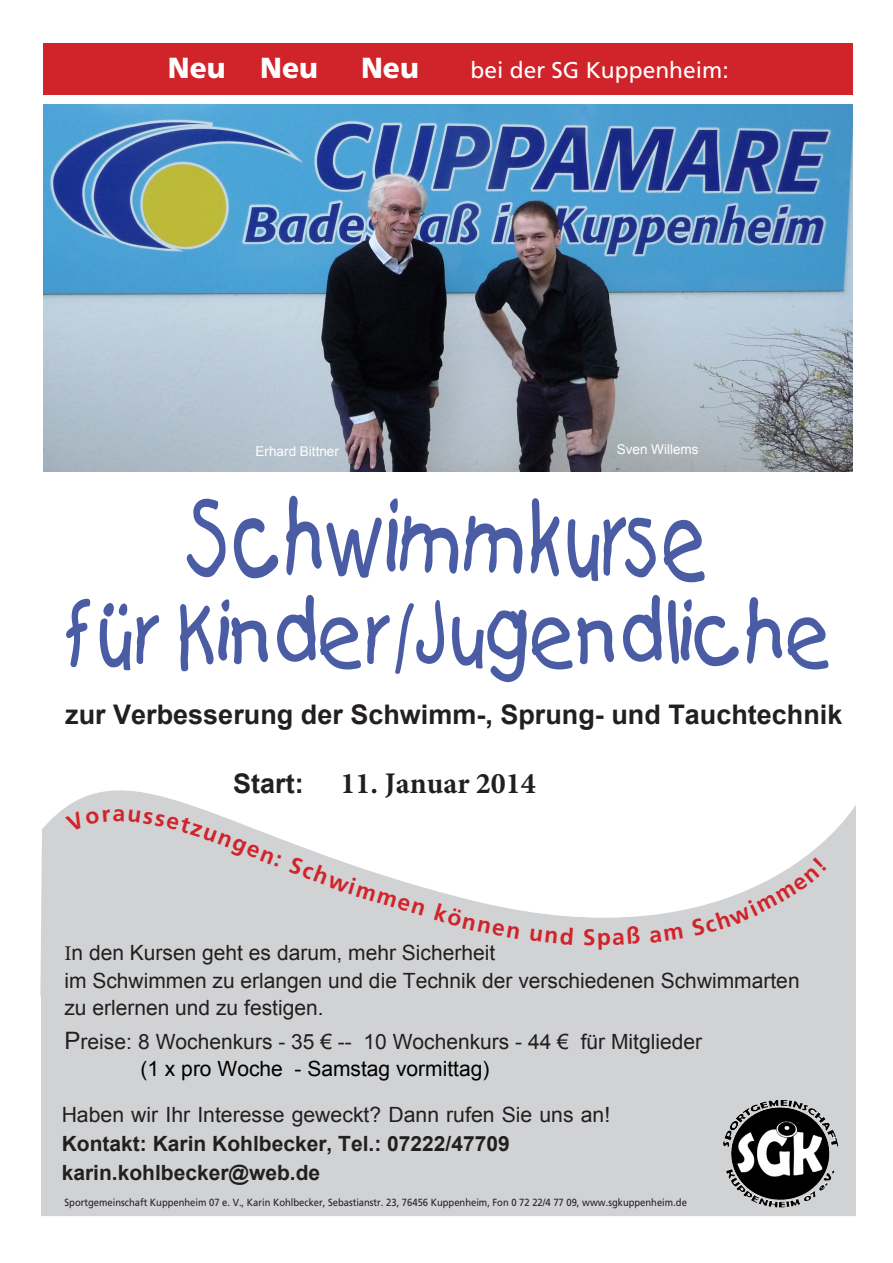
<style>
.page{position:relative;width:893px;height:1263px;background:#fff}
.page>*{position:absolute;margin:0;border:0;box-sizing:border-box;transform-origin:0 0}
.t1{font:700 30px "Minion Pro";color:#231f20}
.t2{font:28.95px "A Frutiger Black";color:#fff}
.t3{font:700 27px "Arial";color:#231f20}
.t4{font:22.8px "A Frutiger";color:#fff}
.t5{font:700 22.8px "A Frutiger";color:#d1232a}
.t6{font:21px/27.5px "Arial";color:#231f20}
.t7{font:700 21px/28.7px "Arial";color:#231f20}
.t8{font:21px "Arial";color:#000}
.t9{font:13.5px "Arial";color:#fff}
.t10{font:10.35px "A Frutiger";color:#231f20;scale:.91 1}
.s1{font-family:"Arial";font-size:27px}
.s2{font-family:"Minion Pro"}
.s3{font-size:24px}
</style>
<div class="page">
<svg style="left:40px;top:662px;width:816px;height:335px"></svg>
<div style="left:41px;top:953px;width:827px;height:263px;background:#d1d2d4"></div>
<div style="left:856px;top:512px;width:29px;height:745px;background:#fff"></div>
<img style="left:750px;top:1100px;width:54px;height:12px">
<div style="left:44px;top:43px;width:809px;height:51px;background:#d1232a"></div>
<svg style="left:66px;top:595px;width:762px;height:87px"></svg>
<svg style="left:187px;top:496px;width:518px;height:86px"></svg>
<img style="left:44px;top:105px;width:808px;height:366px">
<div style="left:65px;top:809px;width:182px;height:49px;background:#d1d2d4"></div>
<svg style="left:462px;top:916px;width:57px;height:22px"></svg>
<svg style="left:530px;top:927px;width:43px;height:18px"></svg>
<svg style="left:584px;top:926px;width:56px;height:24px"></svg>
<svg style="left:650px;top:926px;width:33px;height:17px"></svg>
<svg style="left:691px;top:857px;width:136px;height:79px"></svg>
<h2 class="t2" style="left:168px;top:47px;width:152px">Neu Neu</h2>
<h2 class="t2" style="left:361px;top:47px;width:59px">Neu</h2>
<p class="t4" style="left:470px;top:53px;width:260px">bei der SG Kuppenheim:</p>
<p class="t9" style="left:256px;top:443px;width:85px">Erhard Bittner</p>
<p class="t9" style="left:617px;top:440px;width:83px">Sven Willems</p>
<p class="t3" style="left:65px;top:697px;width:779px">zur Verbesserung der Schwimm-, Sprung- und Tauchtechnik</p>
<h1 class="t1" style="left:233px;top:762px;width:304px"><span class="s1">Start:</span> 11. Januar 2014</h1>
<p class="t5" style="left:254px;top:832px;width:109px;rotate:21deg">en: Schw</p>
<p class="t5" style="left:354px;top:870px;width:119px;rotate:17deg">immen kö</p>
<p class="t6" style="left:64px;top:939px;width:737px"><span class="s2">I</span>n den Kursen geht es darum, mehr Sicherheit<br>im Schwimmen zu erlangen und die Technik der verschiedenen Schwimmarten zu erlernen und zu festigen.</p>
<p class="t6" style="left:65px;top:1028px;width:639px"><span class="s3">P</span>reise: 8 Wochenkurs - 35 € -- 10 Wochenkurs - 44 € für Mitglieder</p>
<p class="t8" style="left:140px;top:1055px;width:350px">(1 x pro Woche - Samstag vormittag)</p>
<p class="t6" style="left:62px;top:1101px;width:550px">Haben wir Ihr Interesse geweckt? Dann rufen Sie uns an!</p>
<p class="t7" style="left:62px;top:1130px;width:450px">Kontakt: Karin Kohlbecker, Tel.: 07222/47709 karin.kohlbecker@web.de</p>
<p class="t10" style="left:65px;top:1194px;width:685px">Sportgemeinschaft Kuppenheim 07 e. V., Karin Kohlbecker, Sebastianstr. 23, 76456 Kuppenheim, Fon 0 72 22/4 77 09, www.sgkuppenheim.de</p>
</div>
